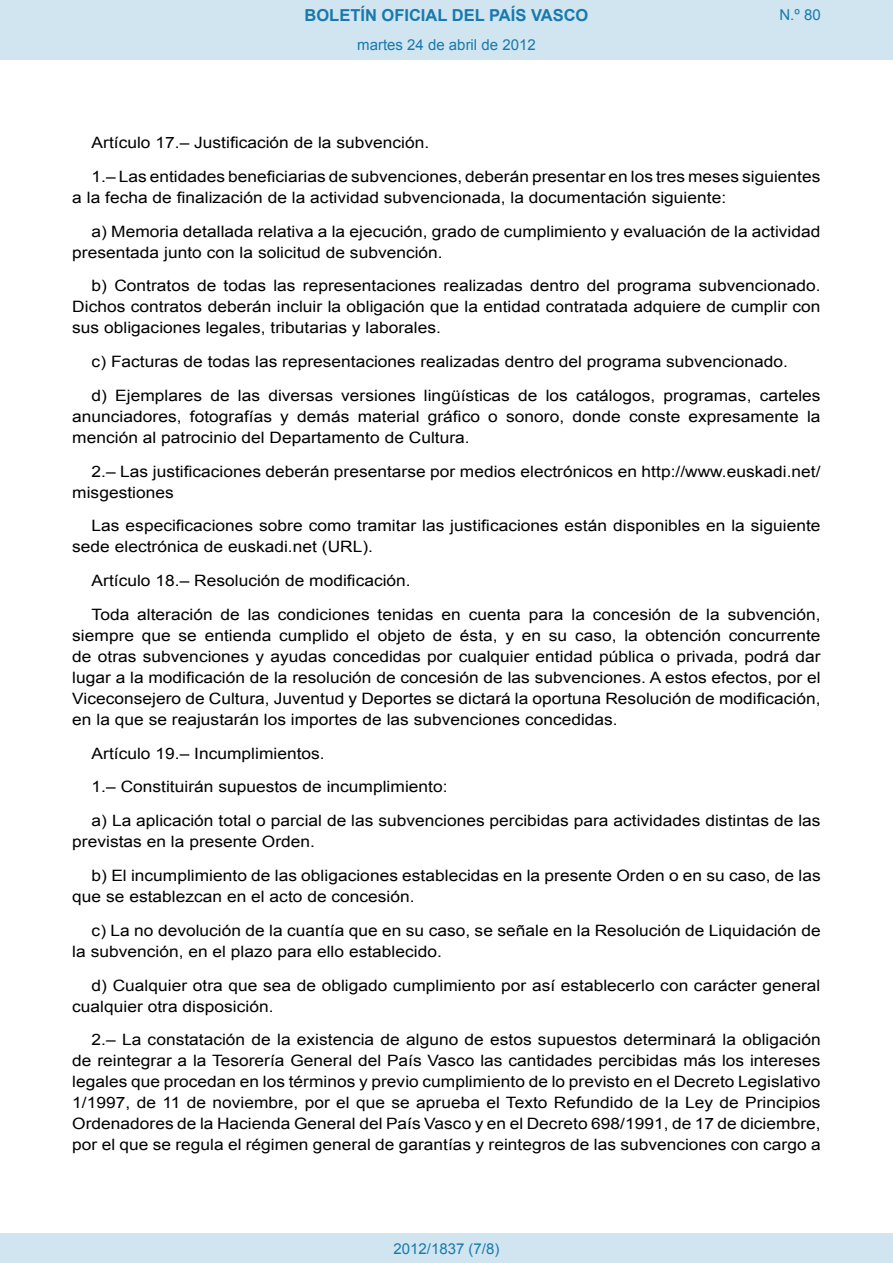
<style>
.page{position:relative;width:893px;height:1263px;background:#fff}
.page>*{position:absolute;margin:0;border:0;box-sizing:border-box;transform-origin:0 0}
.t1{font:700 16.5px "Arial";color:#1879ad}
.BOPVDetalle{font:15.6px/21px "Arial";color:#000;scale:1.11 1}
.Paginacion_Centro{font:15px "Arial";color:#1879ad}
</style>
<div class="page">
<div style="left:0;top:0;width:893px;height:60px;background:#d0e5f0"></div>
<div style="left:0;top:1233px;width:893px;height:30px;background:#d0e5f0"></div>
<p class="t1" style="left:305px;top:4px;width:285px">BOLETÍN OFICIAL DEL PAÍS VASCO</p>
<p class="Paginacion_Centro" style="left:357px;top:35px;width:180px">martes 24 de abril de 2012</p>
<p class="Paginacion_Centro" style="left:779px;top:5px;width:43px">N.º 80</p>
<p class="BOPVDetalle" style="left:92px;top:132px;width:306px">Artículo 17.– Justificación de la subvención.</p>
<p class="BOPVDetalle" style="left:72px;top:166px;width:676px;text-indent:19px">1.– Las entidades beneficiarias de subvenciones, deberán presentar en los tres meses siguientes a la fecha de finalización de la actividad subvencionada, la documentación siguiente:</p>
<p class="BOPVDetalle" style="left:72px;top:221px;width:675px;text-indent:19px">a) Memoria detallada relativa a la ejecución, grado de cumplimiento y evaluación de la actividad presentada junto con la solicitud de subvención.</p>
<p class="BOPVDetalle" style="left:72px;top:276px;width:676px;text-align:justify;text-indent:19px">b) Contratos de todas las representaciones realizadas dentro del programa subvencionado.<br>Dichos contratos deberán incluir la obligación que la entidad contratada adquiere de cumplir con sus obligaciones legales, tributarias y laborales.</p>
<p class="BOPVDetalle" style="left:92px;top:351px;width:629px">c) Facturas de todas las representaciones realizadas dentro del programa subvencionado.</p>
<p class="BOPVDetalle" style="left:72px;top:385px;width:676px;text-align:justify;text-indent:19px">d) Ejemplares de las diversas versiones lingüísticas de los catálogos, programas, carteles anunciadores, fotografías y demás material gráfico o sonoro, donde conste expresamente la mención al patrocinio del Departamento de Cultura.</p>
<p class="BOPVDetalle" style="left:72px;top:461px;width:676px;text-indent:19px">2.– Las justificaciones deberán presentarse por medios electrónicos en http://www.euskadi.net/ misgestiones</p>
<p class="BOPVDetalle" style="left:72px;top:516px;width:676px;text-indent:19px">Las especificaciones sobre como tramitar las justificaciones están disponibles en la siguiente sede electrónica de euskadi.net (URL).</p>
<p class="BOPVDetalle" style="left:92px;top:570px;width:289px">Artículo 18.– Resolución de modificación.</p>
<p class="BOPVDetalle" style="left:72px;top:604px;width:676px;text-align:justify;text-indent:19px">Toda alteración de las condiciones tenidas en cuenta para la concesión de la subvención, siempre que se entienda cumplido el objeto de ésta, y en su caso, la obtención concurrente de otras subvenciones y ayudas concedidas por cualquier entidad pública o privada, podrá dar lugar a la modificación de la resolución de concesión de las subvenciones. A estos efectos, por el Viceconsejero de Cultura, Juventud y Deportes se dictará la oportuna Resolución de modificación, en la que se reajustarán los importes de las subvenciones concedidas.</p>
<p class="BOPVDetalle" style="left:92px;top:743px;width:211px">Artículo 19.– Incumplimientos.</p>
<p class="BOPVDetalle" style="left:92px;top:777px;width:322px">1.– Constituirán supuestos de incumplimiento:</p>
<p class="BOPVDetalle" style="left:72px;top:810px;width:676px;text-indent:19px">a) La aplicación total o parcial de las subvenciones percibidas para actividades distintas de las previstas en la presente Orden.</p>
<p class="BOPVDetalle" style="left:72px;top:865px;width:676px;text-indent:19px">b) El incumplimiento de las obligaciones establecidas en la presente Orden o en su caso, de las que se establezcan en el acto de concesión.</p>
<p class="BOPVDetalle" style="left:72px;top:920px;width:676px;text-indent:19px">c) La no devolución de la cuantía que en su caso, se señale en la Resolución de Liquidación de la subvención, en el plazo para ello establecido.</p>
<p class="BOPVDetalle" style="left:72px;top:975px;width:675px;text-indent:19px">d) Cualquier otra que sea de obligado cumplimiento por así establecerlo con carácter general cualquier otra disposición.</p>
<p class="BOPVDetalle" style="left:72px;top:1029px;width:676px;text-align:justify;text-indent:19px">2.– La constatación de la existencia de alguno de estos supuestos determinará la obligación de reintegrar a la Tesorería General del País Vasco las cantidades percibidas más los intereses legales que procedan en los términos y previo cumplimiento de lo previsto en el Decreto Legislativo 1/1997, de 11 de noviembre, por el que se aprueba el Texto Refundido de la Ley de Principios Ordenadores de la Hacienda General del País Vasco y en el Decreto 698/1991, de 17 de diciembre, por el que se regula el régimen general de garantías y reintegros de las subvenciones con cargo a</p>
<p class="Paginacion_Centro" style="left:393px;top:1238px;width:107px">2012/1837 (7/8)</p>
</div>
